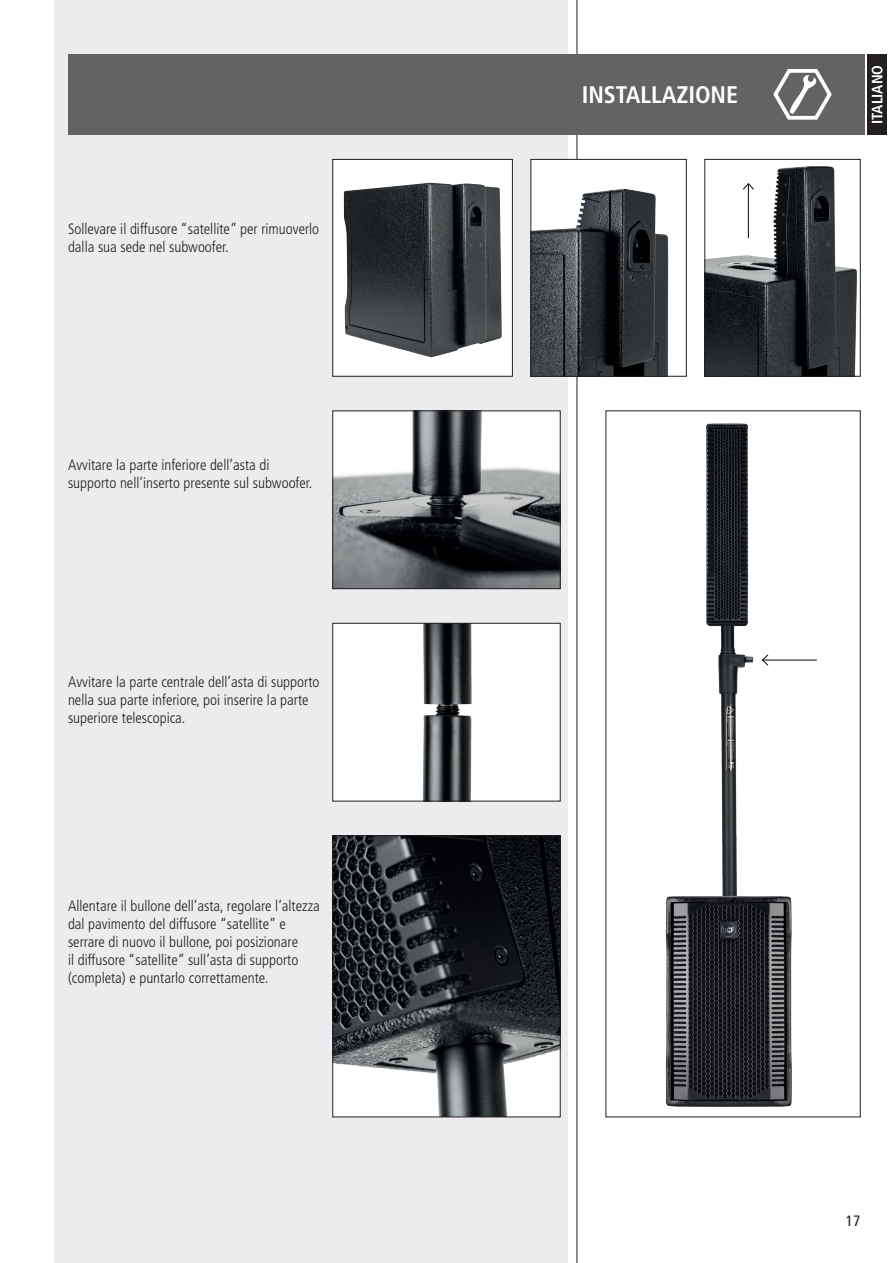
<style>
.page{position:relative;width:893px;height:1263px;background:#fff}
.page>*{position:absolute;margin:0;border:0;box-sizing:border-box;transform-origin:0 0}
.t1{font:700 condensed 24px "Frutiger LT Std";color:#fff}
.t2{font:300 condensed 15px/18px "Frutiger LT Std";color:#231f20}
.t3{font:700 condensed 15px "Frutiger LT Std";color:#fff}
.t4{font:condensed 15px "Frutiger";color:#231f20}
</style>
<div class="page">
<div style="left:54px;top:0;width:514px;height:1263px;background:#ececee"></div>
<hr style="left:577px;top:0;width:1px;height:1263px;background:#231f20">
<div style="left:867px;top:54px;width:20px;height:81px;background:#231f20"></div>
<div style="left:68px;top:54px;width:797px;height:81px;background:#636366"></div>
<svg style="left:773px;top:69px;width:59px;height:51px"></svg>
<img style="left:335px;top:838px;width:223px;height:277px">
<div style="left:333px;top:836px;width:227px;height:281px;border:1px solid #231f20"></div>
<img style="left:665px;top:423px;width:127px;height:684px">
<img style="left:335px;top:625px;width:223px;height:174px">
<div style="left:333px;top:623px;width:227px;height:178px;border:1px solid #231f20"></div>
<img style="left:335px;top:413px;width:223px;height:174px">
<div style="left:333px;top:411px;width:227px;height:178px;border:1px solid #231f20"></div>
<div style="left:333px;top:159px;width:179px;height:217px;background:#fff"></div>
<img style="left:344px;top:183px;width:158px;height:174px">
<img style="left:533px;top:161px;width:136px;height:213px">
<div style="left:531px;top:159px;width:155px;height:217px;border:1px solid #231f20"></div>
<img style="left:707px;top:166px;width:150px;height:208px">
<div style="left:705px;top:159px;width:155px;height:217px;border:1px solid #231f20"></div>
<hr style="left:748px;top:184px;width:1px;height:54px;background:#231f20">
<svg style="left:742px;top:182px;width:13px;height:9px"></svg>
<hr style="left:762px;top:659px;width:55px;height:2px;background:#231f20">
<svg style="left:761px;top:653px;width:9px;height:14px"></svg>
<p class="t2" style="left:68px;top:220px;width:253px">Sollevare il diffusore “satellite” per rimuoverlo dalla sua sede nel subwoofer.</p>
<p class="t2" style="left:68px;top:456px;width:246px">Avvitare la parte inferiore dell’asta di supporto nell’inserto presente sul subwoofer.</p>
<p class="t2" style="left:68px;top:673px;width:253px">Avvitare la parte centrale dell’asta di supporto nella sua parte inferiore, poi inserire la parte superiore telescopica.</p>
<p class="t2" style="left:68px;top:897px;width:253px">Allentare il bullone dell’asta, regolare l’altezza dal pavimento del diffusore “satellite” e serrare di nuovo il bullone, poi posizionare<br>il diffusore “satellite” sull’asta di supporto (completa) e puntarlo correttamente.</p>
<h1 class="t1" style="left:582px;top:81px;width:158px">INSTALLAZIONE</h1>
<p class="t3" style="left:868px;top:124px;width:60px;rotate:-90deg">ITALIANO</p>
<p class="t4" style="left:846px;top:1211px;width:16px">17</p>
</div>
